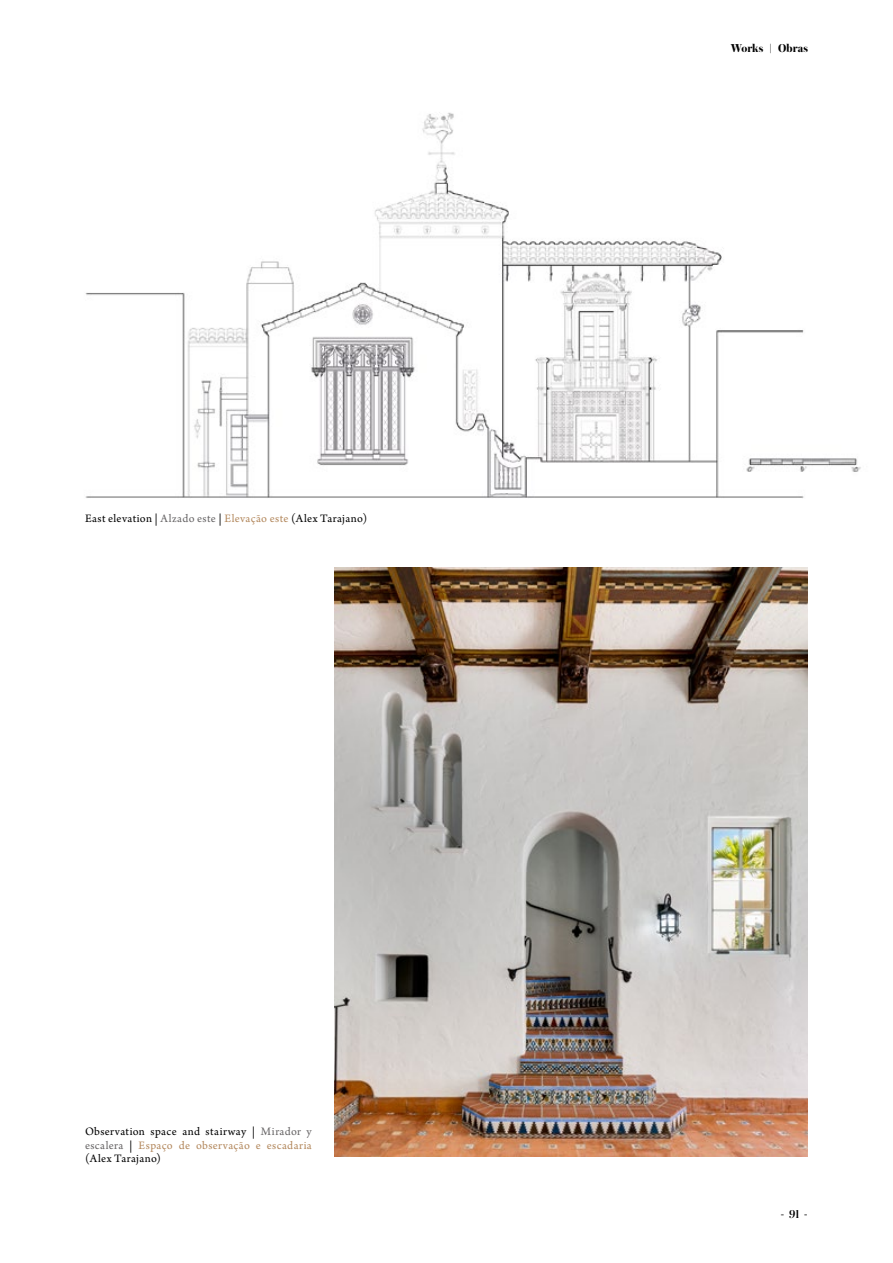
<style>
.page{position:relative;width:893px;height:1263px;background:#fff}
.page>*{position:absolute;margin:0;border:0;box-sizing:border-box;transform-origin:0 0}
.t1{font:12px/13.5px "Arno Pro";letter-spacing:.03em;color:#000;text-align:justify}
.t2{font:700 12px "Austin";letter-spacing:.01em;color:#000}
.t3{font:500 12px "Austin";color:#000}
.s1{color:#666465}
.s2{color:#b3885d}
</style>
<div class="page">
<img style="left:334px;top:568px;width:474px;height:589px">
<img style="left:85px;top:112px;width:776px;height:386px">
<p class="t1" style="left:85px;top:512px;width:284px">East elevation | <span class="s1">Alzado este</span> | <span class="s2">Elevação este</span> (Alex Tarajano)</p>
<p class="t1" style="left:85px;top:1126px;width:228px">Observation space and stairway | <span class="s1">Mirador y escalera</span> | <span class="s2">Espaço de observação e escadaria </span>(Alex Tarajano)</p>
<p class="t2" style="left:731px;top:40px;width:79px">Works | Obras</p>
<p class="t3" style="left:780px;top:1206px;width:29px">- 91 -</p>
</div>
